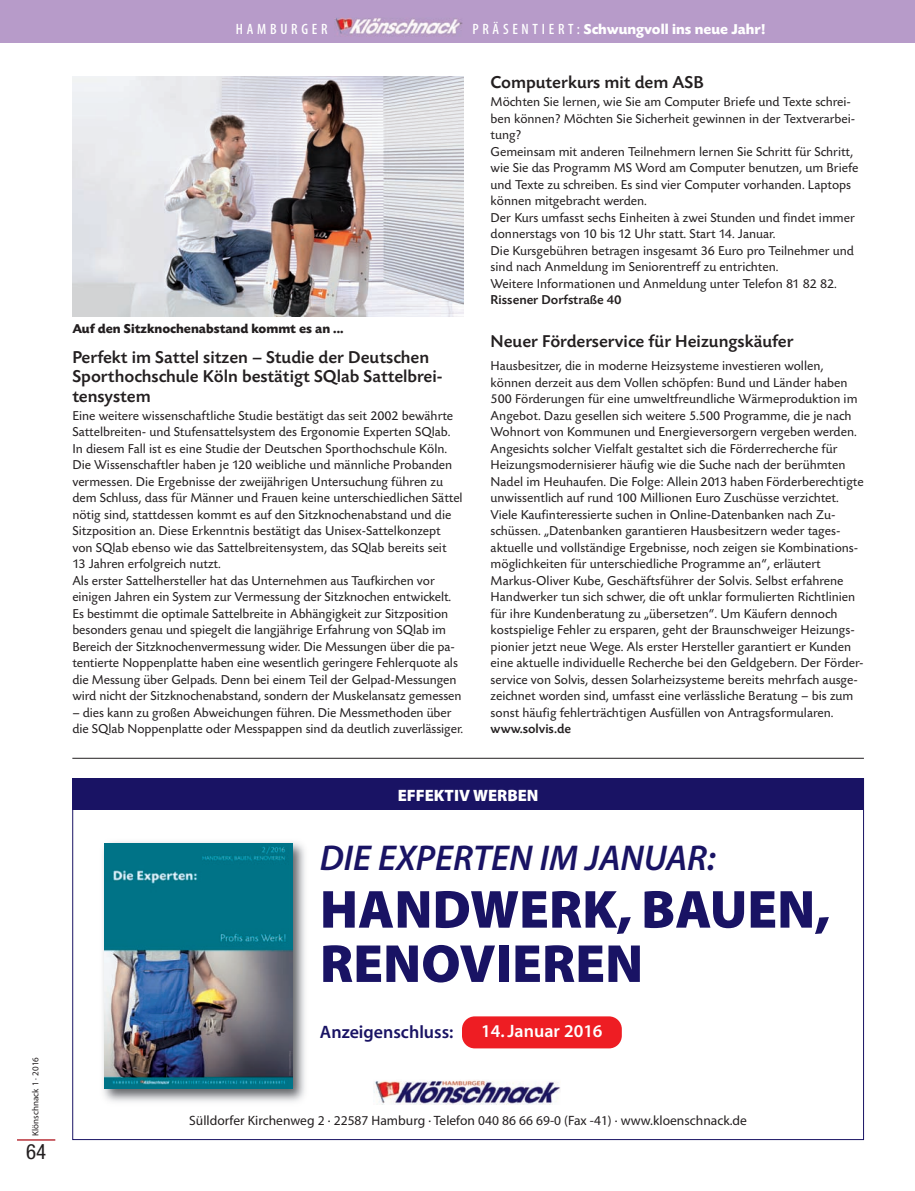
<style>
.page{position:relative;width:915px;height:1191px;background:#fff}
.page>*{position:absolute;margin:0;border:0;box-sizing:border-box;transform-origin:0 0}
.t1{font:54px/54.3px "Adobe Corp ID Myriad Bl";color:#191364}
.t2{font:36px "Adobe Corp ID Myriad Sb It";color:#191364}
.t3{font:condensed 21px "Helvetica Neue";color:#231f20}
.t4{font:500 18px/19.5px "Today SB";color:#231f20}
.t5{font:18px "Adobe Corp ID Myriad Sb";color:#191364}
.t6{font:18px "Adobe Corp ID Myriad Sb";color:#fff}
.t7{font:16.5px "Adobe Corp ID Myriad Bl";color:#fff}
.t8{font:700 15px "Today SB";color:#fff}
.t9{font:15px "Adobe Corp ID Myriad Pkg";letter-spacing:.25em;color:#fff}
.t10{font:13.5px/16.5px "Today SB";color:#231f20}
.t11{font:13.5px "Adobe Corp ID Myriad Rg";color:#231f20}
.t12{font:700 13.5px "Today SB";color:#231f20}
.t13{font:9px "Adobe Corp ID Myriad Rg";color:#231f20}
.s1{font-family:"Adobe Corp ID Myriad Pkg";font-weight:400}
.s2{font-weight:500}
</style>
<div class="page">
<div style="left:0;top:0;width:914px;height:43px;background:#b79bc9"></div>
<img style="left:334px;top:18px;width:128px;height:18px">
<img style="left:72px;top:77px;width:391px;height:239px">
<hr style="left:17px;top:1139px;width:38px;height:1px;background:#b9323b">
<div style="left:72px;top:778px;width:791px;height:32px;background:#191364"></div>
<img style="left:103px;top:842px;width:202px;height:260px">
<img style="left:104px;top:843px;width:188px;height:246px">
<div style="left:462px;top:1016px;width:159px;height:32px;background:#ee1d23;border-radius:13px"></div>
<img style="left:373px;top:1080px;width:187px;height:24px">
<hr style="left:72px;top:758px;width:791px;height:1px;background:#231f20">
<p class="t13" style="left:32px;top:1135px;width:80px;rotate:-90deg">Klönschnack 1 · 2016</p>
<p class="t3" style="left:26px;top:1144px;width:22px">64</p>
<p class="t9" style="left:236px;top:23px;width:93px">HAMBURGER</p>
<p class="t8" style="left:472px;top:23px;width:294px"><span class="s1">P R Ä S E N T I E R T :</span> Schwungvoll ins neue Jahr!</p>
<p class="t12" style="left:72px;top:324px;width:273px">Auf den Sitzknochenabstand kommt es an ...</p>
<p class="t4" style="left:72px;top:349px;width:371px">Perfekt im Sattel sitzen – Studie der Deutschen<br>Sporthochschule Köln bestätigt SQlab Sattelbrei&shy;tensystem</p>
<p class="t10" style="left:72px;top:408px;width:392px">Eine weitere wissenschaftliche Studie bestätigt das seit 2002 bewährte Sattelbreiten- und Stufensattelsystem des Ergonomie Experten SQlab.<br>In diesem Fall ist es eine Studie der Deutschen Sporthochschule Köln.<br>Die Wissenschaftler haben je 120 weibliche und männliche Probanden vermessen. Die Ergebnisse der zweijährigen Untersuchung führen zu dem Schluss, dass für Männer und Frauen keine unterschiedlichen Sättel nötig sind, stattdessen kommt es auf den Sitzknochenabstand und die Sitzposition an. Diese Erkenntnis bestätigt das Unisex-Sattelkonzept von SQlab ebenso wie das Sattelbreitensystem, das SQlab bereits seit 13 Jahren erfolgreich nutzt.<br>Als erster Sattelhersteller hat das Unternehmen aus Taufkirchen vor einigen Jahren ein System zur Vermessung der Sitzknochen entwickelt.<br>Es bestimmt die optimale Sattelbreite in Abhängigkeit zur Sitzposition besonders genau und spiegelt die langjährige Erfahrung von SQlab im Bereich der Sitzknochenvermessung wider. Die Messungen über die pa&shy;tentierte Noppenplatte haben eine wesentlich geringere Fehlerquote als die Messung über Gelpads. Denn bei einem Teil der Gelpad-Messungen wird nicht der Sitzknochenabstand, sondern der Muskelansatz gemessen</p>
<p class="t10" style="left:72px;top:705px;width:392px">– dies kann zu großen Abweichungen führen. Die Messmethoden über die SQlab Noppenplatte oder Messpappen sind da deutlich zuverlässiger.</p>
<p class="t4" style="left:490px;top:75px;width:215px">Computerkurs mit dem ASB</p>
<p class="t10" style="left:490px;top:95px;width:369px">Möchten Sie lernen, wie Sie am Computer Briefe und Texte schrei&shy;ben können? Möchten Sie Sicherheit gewinnen in der Textverarbei&shy;tung?<br>Gemeinsam mit anderen Teilnehmern lernen Sie Schritt für Schritt, wie Sie das Programm MS Word am Computer benutzen, um Briefe und Texte zu schreiben. Es sind vier Computer vorhanden. Laptops können mitgebracht werden.<br>Der Kurs umfasst sechs Einheiten à zwei Stunden und findet immer donnerstags von 10 bis 12 Uhr statt. Start 14. Januar.<br>Die Kursgebühren betragen insgesamt 36 Euro pro Teilnehmer und sind nach Anmeldung im Seniorentreff zu entrichten.<br>Weitere Informationen und Anmeldung unter Telefon 81 82 82.<br><span class="s2">Rissener Dorfstraße 40</span></p>
<p class="t4" style="left:490px;top:334px;width:304px">Neuer Förderservice für Heizungskäufer</p>
<p class="t10" style="left:490px;top:359px;width:374px">Hausbesitzer, die in moderne Heizsysteme investieren wollen, können derzeit aus dem Vollen schöpfen: Bund und Länder haben 500 Förderungen für eine umweltfreundliche Wärmeproduktion im Angebot. Dazu gesellen sich weitere 5.500 Programme, die je nach Wohnort von Kommunen und Energieversorgern vergeben werden.<br>Angesichts solcher Vielfalt gestaltet sich die Förderrecherche für Heizungsmodernisierer häufig wie die Suche nach der berühmten Nadel im Heuhaufen. Die Folge: Allein 2013 haben Förderberechtigte unwissentlich auf rund 100 Millionen Euro Zuschüsse verzichtet.<br>Viele Kaufinteressierte suchen in Online-Datenbanken nach Zu&shy;schüssen. „Datenbanken garantieren Hausbesitzern weder tages - aktuelle und vollständige Ergebnisse, noch zeigen sie Kombinations&shy;möglichkeiten für unterschiedliche Programme an“, erläutert Markus-Oliver Kube, Geschäftsführer der Solvis. Selbst erfahrene Handwerker tun sich schwer, die oft unklar formulierten Richtlinien für ihre Kundenberatung zu „übersetzen“. Um Käufern dennoch kostspielige Fehler zu ersparen, geht der Braunschweiger Heizungs&shy;pionier jetzt neue Wege. Als erster Hersteller garantiert er Kunden eine aktuelle individuelle Recherche bei den Geldgebern. Der Förder&shy;service von Solvis, dessen Solarheizsysteme bereits mehrfach ausge&shy;zeichnet worden sind, umfasst eine verlässliche Beratung – bis zum sonst häufig fehlerträchtigen Ausfüllen von Antragsformularen. <span class="s2">www.solvis.de</span></p>
<p class="t7" style="left:397px;top:789px;width:142px">EFFEKTIV WERBEN</p>
<p class="t2" style="left:320px;top:844px;width:397px">DIE EXPERTEN IM JANUAR:</p>
<p class="t1" style="left:320px;top:886px;width:512px">HANDWERK, BAUEN,<br>RENOVIEREN</p>
<p class="t5" style="left:320px;top:1025px;width:135px">Anzeigenschluss:</p>
<p class="t6" style="left:481px;top:1024px;width:123px">14. Januar 2016</p>
<p class="t11" style="left:189px;top:1114px;width:559px">Sülldorfer Kirchenweg 2 · 22587 Hamburg · Telefon 040 86 66 69-0 (Fax -41) · www.kloenschnack.de</p>
</div>
